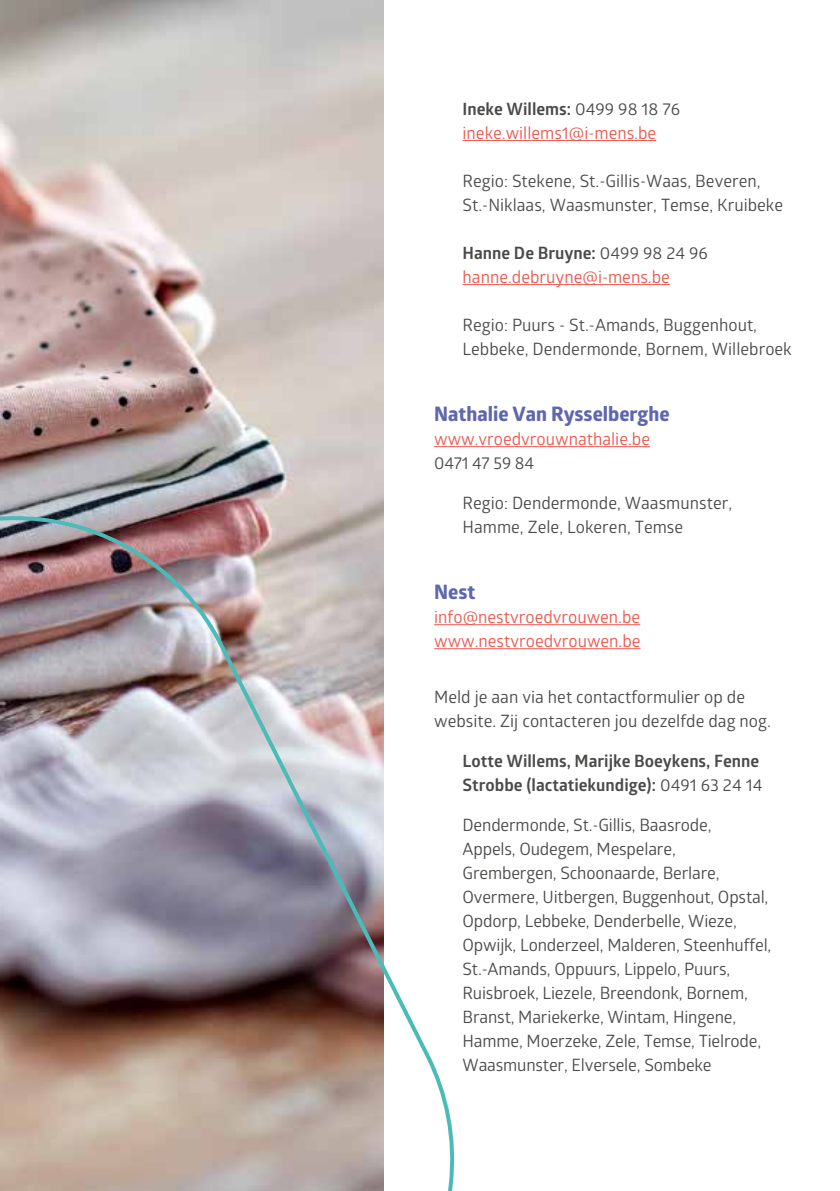
<style>
.page{position:relative;width:840px;height:1191px;background:#fff}
.page>*{position:absolute;margin:0;border:0;box-sizing:border-box;transform-origin:0 0}
.t1{font:700 20px "Globerx";color:#5e67ad}
.t2{font:17px/24px "Glober";letter-spacing:-.01em;color:#4a4a49}
.t3{font:17px/24px "Glober";color:#eb5850}
.t4{font:700 17px/24px "Glober";color:#4a4a49}
.s1{font-weight:700;color:#4a4a49}
.s2{color:#4a4a49}
.s3{font-weight:400}
</style>
<div class="page">
<img style="left:0;top:0;width:383px;height:514px">
<img style="left:0;top:514px;width:455px;height:677px">
<hr style="left:462px;top:140px;width:194px;height:1px;background:#eb5850">
<hr style="left:462px;top:284px;width:207px;height:1px;background:#eb5850">
<hr style="left:434px;top:446px;width:215px;height:1px;background:#eb5850">
<hr style="left:434px;top:624px;width:206px;height:1px;background:#eb5850">
<hr style="left:434px;top:648px;width:206px;height:1px;background:#eb5850">
<p class="t3" style="left:462px;top:96px;width:219px"><span class="s1">Ineke Willems:</span> <span class="s2">0499 98 18 76 </span>ineke.willems1@i-mens.be</p>
<p class="t2" style="left:462px;top:168px;width:322px">Regio: Stekene, St.-Gillis-Waas, Beveren,<br>St.-Niklaas, Waasmunster, Temse, Kruibeke</p>
<p class="t3" style="left:462px;top:240px;width:247px"><span class="s1">Hanne De Bruyne:</span> <span class="s2">0499 98 24 96 </span>hanne.debruyne@i-mens.be</p>
<p class="t2" style="left:462px;top:312px;width:330px">Regio: Puurs - St.-Amands, Buggenhout,<br>Lebbeke, Dendermonde, Bornem, Willebroek</p>
<p class="t1" style="left:434px;top:399px;width:237px">Nathalie Van Rysselberghe</p>
<p class="t3" style="left:434px;top:426px;width:217px">www.vroedvrouwnathalie.be</p>
<p class="t2" style="left:434px;top:450px;width:101px">0471 47 59 84</p>
<p class="t2" style="left:462px;top:490px;width:271px">Regio: Dendermonde, Waasmunster,<br>Hamme, Zele, Lokeren, Temse</p>
<p class="t1" style="left:434px;top:577px;width:43px">Nest</p>
<p class="t3" style="left:434px;top:604px;width:208px">info@nestvroedvrouwen.be www.nestvroedvrouwen.be</p>
<p class="t2" style="left:434px;top:684px;width:338px">Meld je aan via het contactformulier op de website. Zij contacteren jou dezelfde dag nog.</p>
<p class="t4" style="left:462px;top:748px;width:301px">Lotte Willems, Marijke Boeykens, Fenne<br>Strobbe (lactatiekundige): <span class="s3">0491 63 24 14</span></p>
<p class="t2" style="left:462px;top:812px;width:310px">Dendermonde, St.-Gillis, Baasrode,<br>Appels, Oudegem, Mespelare, Grembergen, Schoonaarde, Berlare, Overmere, Uitbergen, Buggenhout, Opstal, Opdorp, Lebbeke, Denderbelle, Wieze, Opwijk, Londerzeel, Malderen, Steenhuffel, St.-Amands, Oppuurs, Lippelo, Puurs, Ruisbroek, Liezele, Breendonk, Bornem, Branst, Mariekerke, Wintam, Hingene, Hamme, Moerzeke, Zele, Temse, Tielrode, Waasmunster, Elversele, Sombeke</p>
</div>
